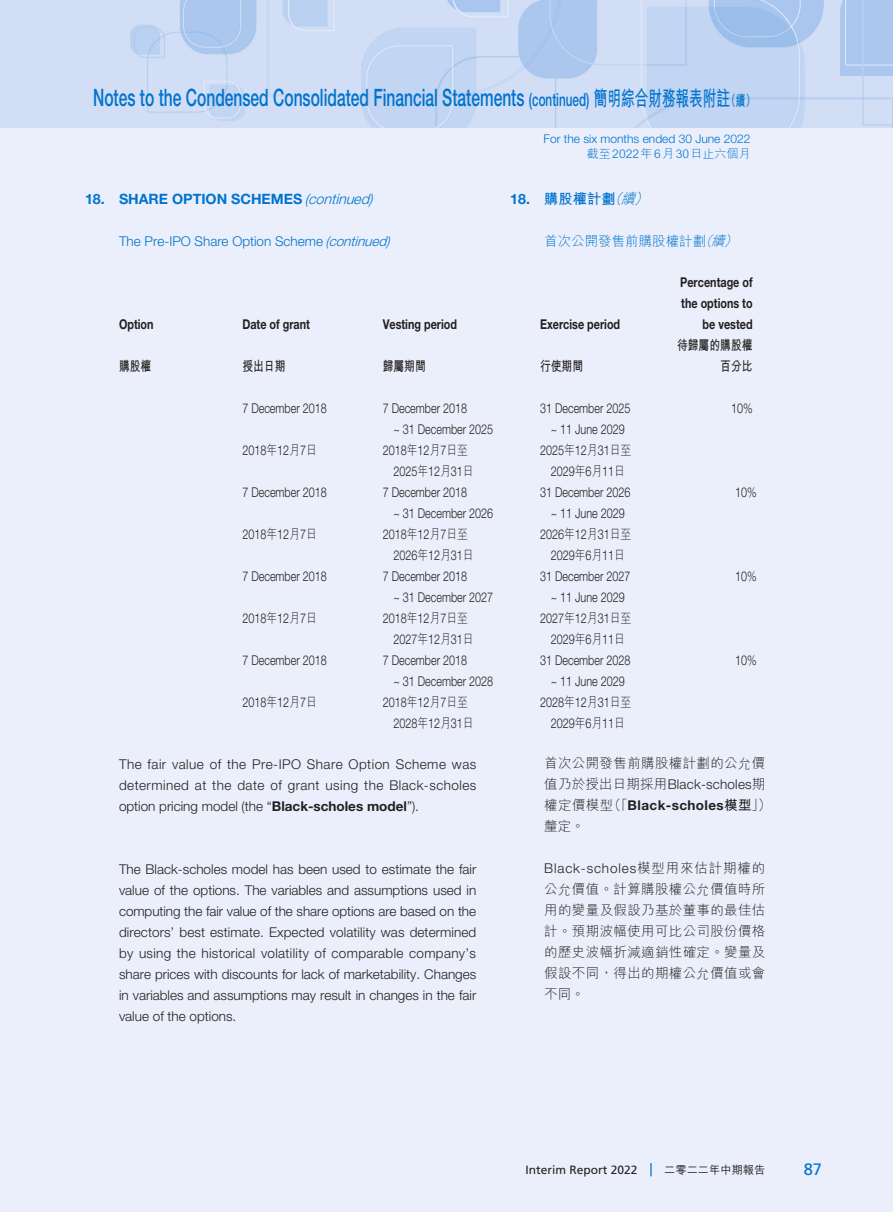
<style>
.page{position:relative;width:893px;height:1212px;background:#fff}
.page>*{position:absolute;margin:0;border:0;box-sizing:border-box;transform-origin:0 0}
.t1{font:500 24px "Helvetica Neue LT Std";color:#0073ce;scale:.65 1}
.t2{font:16.5px "Frutiger LT Std";color:#0073ce}
.t3{font:700 14.25px "Helvetica Neue LT Std";color:#0073ce}
.t4{font:700 14.25px "M Hei HK";color:#0073ce}
.t5{font:300 13.5px/21px "Helvetica Neue LT Std";color:#231f20;text-align:justify}
.t6{font:300 13.5px/21px "Helvetica Neue LT Std";color:#231f20;scale:.8 1}
.t7{font:300 13.5px/21px "M Hei HK";letter-spacing:.025em;color:#231f20}
.t8{font:700 13.5px/21px "Helvetica Neue LT Std";color:#231f20;scale:.8 1}
.t9{font:300 13.5px "Helvetica Neue LT Std";color:#0073ce}
.t10{font:700 13.5px/21px "M Hei HK";color:#231f20;text-align:right;scale:.8 1}
.t11{font:300 13.5px "Helvetica Neue LT Std";letter-spacing:.065em;color:#231f20}
.t12{font:300 13.5px "M Hei HK";color:#0073ce}
.t13{font:300 12px "Helvetica Neue LT Std";color:#0073ce}
.t14{font:12px "Frutiger LT Std";color:#231f20}
.t15{font:300 12px "M Hei HK";color:#0073ce}
.s1{font-size:18px}
.s2{font-family:"M Hei HK";font-weight:700;font-size:21px}
.s3{font-family:"M Hei HK";font-weight:700;font-size:15px}
.s4{font-weight:300;font-style:italic}
.s5{font-style:italic}
.s6{font-family:"Helvetica Neue LT Std"}
.s7{font-family:"M Hei HK"}
.s8{font-weight:700}
.s9{font-family:"Helvetica Neue LT Std";font-weight:700}
.s10{font-family:"M Hei HK";font-weight:500;font-size:11.25px}
</style>
<div class="page">
<div style="left:0;top:118px;width:893px;height:1094px;background:#ebeffb"></div>
<img style="left:0;top:0;width:893px;height:128px">
<svg style="left:650px;top:1163px;width:2px;height:13px"></svg>
<h1 class="t1" style="left:93px;top:84px;width:1020px">Notes to the Condensed Consolidated Financial Statements <span class="s1">(continued)</span> <span class="s2">簡明綜合財務報表附註</span><span class="s3">（續）</span></h1>
<p class="t13" style="left:544px;top:131px;width:208px">For the six months ended 30 June 2022</p>
<p class="t15" style="left:587px;top:145px;width:165px">截至 2022年 6月 30日止六個月</p>
<p class="t3" style="left:85px;top:190px;width:290px">18. SHARE OPTION SCHEMES <span class="s4">(continued)</span></p>
<p class="t9" style="left:119px;top:233px;width:273px">The Pre-IPO Share Option Scheme <span class="s5">(continued)</span></p>
<p class="t4" style="left:510px;top:188px;width:144px"><span class="s6">18.</span> 購股權計劃<span class="s4">（續）</span></p>
<p class="t12" style="left:544px;top:232px;width:199px">首次公開發售前購股權計劃<span class="s5">（續）</span></p>
<p class="t8" style="left:680px;top:272px;width:92px">Percentage of the options to</p>
<p class="t8" style="left:119px;top:314px;width:45px">Option</p>
<p class="t8" style="left:242px;top:314px;width:86px">Date of grant</p>
<p class="t8" style="left:383px;top:314px;width:94px">Vesting period</p>
<p class="t8" style="left:540px;top:314px;width:102px">Exercise period</p>
<p class="t8" style="left:703px;top:314px;width:64px">be vested</p>
<p class="t10" style="left:119px;top:355px;width:42px">購股權</p>
<p class="t10" style="left:242px;top:355px;width:56px">授出日期</p>
<p class="t10" style="left:383px;top:355px;width:55px">歸屬期間</p>
<p class="t10" style="left:540px;top:355px;width:55px">行使期間</p>
<p class="t10" style="left:677px;top:334px;width:96px">待歸屬的購股權百分比</p>
<p class="t6" style="left:242px;top:398px;width:107px">7 December 2018</p>
<p class="t6" style="left:393px;top:398px;width:126px;text-indent:-11px">7 December 2018<br>~ 31 December 2025</p>
<p class="t6" style="left:540px;top:398px;width:115px;text-align:center">31 December 2025 ~ 11 June 2029</p>
<p class="t6" style="left:731px;top:398px;width:29px">10%</p>
<p class="t6" style="left:242px;top:440px;width:95px">2018<span class="s7">年</span>12<span class="s7">月</span>7<span class="s7">日</span></p>
<p class="t6" style="left:393px;top:440px;width:102px;text-indent:-11px">2018<span class="s7">年</span>12<span class="s7">月</span>7<span class="s7">日至<br></span>2025<span class="s7">年</span>12<span class="s7">月</span>31<span class="s7">日</span></p>
<p class="t6" style="left:540px;top:440px;width:116px;text-align:center">2025<span class="s7">年</span>12<span class="s7">月</span>31<span class="s7">日至<br></span>2029<span class="s7">年</span>6<span class="s7">月</span>11<span class="s7">日</span></p>
<p class="t6" style="left:242px;top:482px;width:107px">7 December 2018</p>
<p class="t6" style="left:393px;top:482px;width:126px;text-indent:-11px">7 December 2018<br>~ 31 December 2026</p>
<p class="t6" style="left:540px;top:482px;width:115px;text-align:center">31 December 2026 ~ 11 June 2029</p>
<p class="t6" style="left:735px;top:482px;width:29px">10%</p>
<p class="t6" style="left:242px;top:524px;width:95px">2018<span class="s7">年</span>12<span class="s7">月</span>7<span class="s7">日</span></p>
<p class="t6" style="left:393px;top:524px;width:102px;text-indent:-11px">2018<span class="s7">年</span>12<span class="s7">月</span>7<span class="s7">日至<br></span>2026<span class="s7">年</span>12<span class="s7">月</span>31<span class="s7">日</span></p>
<p class="t6" style="left:540px;top:524px;width:116px;text-align:center">2026<span class="s7">年</span>12<span class="s7">月</span>31<span class="s7">日至<br></span>2029<span class="s7">年</span>6<span class="s7">月</span>11<span class="s7">日</span></p>
<p class="t6" style="left:242px;top:566px;width:107px">7 December 2018</p>
<p class="t6" style="left:393px;top:566px;width:126px;text-indent:-11px">7 December 2018<br>~ 31 December 2027</p>
<p class="t6" style="left:540px;top:566px;width:115px;text-align:center">31 December 2027 ~ 11 June 2029</p>
<p class="t6" style="left:735px;top:566px;width:29px">10%</p>
<p class="t6" style="left:242px;top:608px;width:95px">2018<span class="s7">年</span>12<span class="s7">月</span>7<span class="s7">日</span></p>
<p class="t6" style="left:393px;top:608px;width:102px;text-indent:-11px">2018<span class="s7">年</span>12<span class="s7">月</span>7<span class="s7">日至<br></span>2027<span class="s7">年</span>12<span class="s7">月</span>31<span class="s7">日</span></p>
<p class="t6" style="left:540px;top:608px;width:116px;text-align:center">2027<span class="s7">年</span>12<span class="s7">月</span>31<span class="s7">日至<br></span>2029<span class="s7">年</span>6<span class="s7">月</span>11<span class="s7">日</span></p>
<p class="t6" style="left:242px;top:650px;width:107px">7 December 2018</p>
<p class="t6" style="left:393px;top:650px;width:126px;text-indent:-11px">7 December 2018<br>~ 31 December 2028</p>
<p class="t6" style="left:540px;top:650px;width:115px;text-align:center">31 December 2028 ~ 11 June 2029</p>
<p class="t6" style="left:735px;top:650px;width:29px">10%</p>
<p class="t6" style="left:242px;top:692px;width:95px">2018<span class="s7">年</span>12<span class="s7">月</span>7<span class="s7">日</span></p>
<p class="t6" style="left:393px;top:692px;width:102px;text-indent:-11px">2018<span class="s7">年</span>12<span class="s7">月</span>7<span class="s7">日至<br></span>2028<span class="s7">年</span>12<span class="s7">月</span>31<span class="s7">日</span></p>
<p class="t6" style="left:540px;top:692px;width:116px;text-align:center">2028<span class="s7">年</span>12<span class="s7">月</span>31<span class="s7">日至<br></span>2029<span class="s7">年</span>6<span class="s7">月</span>11<span class="s7">日</span></p>
<p class="t5" style="left:119px;top:753px;width:359px">The fair value of the Pre-IPO Share Option Scheme was determined at the date of grant using the Black-scholes option pricing model (the “<span class="s8">Black-scholes model</span>”).</p>
<p class="t7" style="left:544px;top:752px;width:223px">首次公開發售前購股權計劃的公允價</p>
<p class="t7" style="left:544px;top:773px;width:229px">值乃於授出日期採用<span class="s6">Black-scholes</span>期權定價模型（「<span class="s9">Black-scholes</span><span class="s8">模型</span>」）</p>
<p class="t7" style="left:544px;top:815px;width:42px">釐定。</p>
<p class="t11" style="left:544px;top:860px;width:223px">Black-scholes<span class="s7">模型用來估計期權的</span></p>
<p class="t7" style="left:544px;top:878px;width:223px;text-align:justify">公允價值。計算購股權公允價值時所用的變量及假設乃基於董事的最佳估計。預期波幅使用可比公司股份價格的歷史波幅折減適銷性確定。變量及假設不同，得出的期權公允價值或會不同。</p>
<p class="t5" style="left:119px;top:858px;width:359px">The Black-scholes model has been used to estimate the fair value of the options. The variables and assumptions used in computing the fair value of the share options are based on the directors’ best estimate. Expected volatility was determined by using the historical volatility of comparable company’s share prices with discounts for lack of marketability. Changes in variables and assumptions may result in changes in the fair value of the options.</p>
<p class="t14" style="left:525px;top:1162px;width:241px">Interim Report 2022 <span class="s10">二零二二年中期報告</span></p>
<p class="t2" style="left:804px;top:1159px;width:20px">87</p>
</div>
